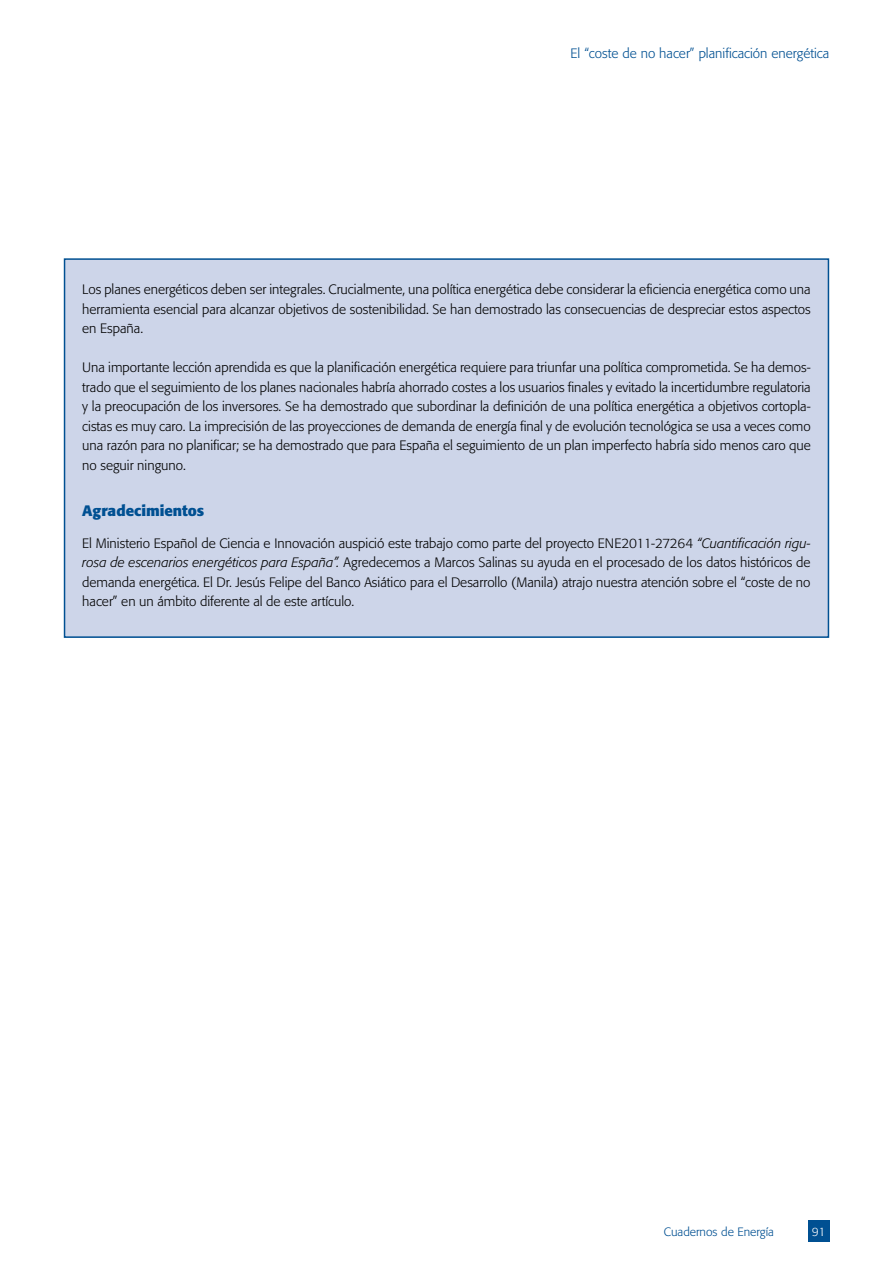
<style>
.page{position:relative;width:893px;height:1263px;background:#fff}
.page>*{position:absolute;margin:0;border:0;box-sizing:border-box;transform-origin:0 0}
.t1{font:700 15px "Formata";color:#005092}
.t2{font:300 13.5px/19.5px "Formata";color:#000;text-align:justify}
.t3{font:300 13.5px "Formata";color:#005092}
.t4{font:300 12px "Formata";color:#005092}
.t5{font:300 12px "Formata";color:#fff}
.s1{font-style:italic}
</style>
<div class="page">
<div style="left:808px;top:1220px;width:21px;height:22px;background:#005092"></div>
<div style="left:65px;top:259px;width:763px;height:378px;background:#cdd5e9"></div>
<div style="left:64px;top:258px;width:765px;height:380px;border:2px solid #005092"></div>
<p class="t3" style="left:570px;top:46px;width:260px">El “coste de no hacer” planificación energética</p>
<p class="t2" style="left:82px;top:280px;width:730px">Los planes energéticos deben ser integrales. Crucialmente, una política energética debe considerar la eficiencia energética como una herramienta esencial para alcanzar objetivos de sostenibilidad. Se han demostrado las consecuencias de despreciar estos aspectos en España.</p>
<p class="t2" style="left:82px;top:358px;width:730px">Una importante lección aprendida es que la planificación energética requiere para triunfar una política comprometida. Se ha demos&shy;trado que el seguimiento de los planes nacionales habría ahorrado costes a los usuarios finales y evitado la incertidumbre regulatoria y la preocupación de los inversores. Se ha demostrado que subordinar la definición de una política energética a objetivos cortopla&shy;cistas es muy caro. La imprecisión de las proyecciones de demanda de energía final y de evolución tecnológica se usa a veces como una razón para no planificar; se ha demostrado que para España el seguimiento de un plan imperfecto habría sido menos caro que no seguir ninguno.</p>
<p class="t1" style="left:82px;top:501px;width:124px">Agradecimientos</p>
<p class="t2" style="left:82px;top:533px;width:730px">El Ministerio Español de Ciencia e Innovación auspició este trabajo como parte del proyecto ENE2011-27264 <span class="s1">“Cuantificación rigu&shy;rosa de escenarios energéticos para España”.</span> Agredecemos a Marcos Salinas su ayuda en el procesado de los datos históricos de demanda energética. El Dr. Jesús Felipe del Banco Asiático para el Desarrollo (Manila) atrajo nuestra atención sobre el “coste de no hacer” en un ámbito diferente al de este artículo.</p>
<p class="t4" style="left:664px;top:1224px;width:112px">Cuadernos de Energía</p>
<p class="t5" style="left:812px;top:1224px;width:15px">91</p>
</div>
